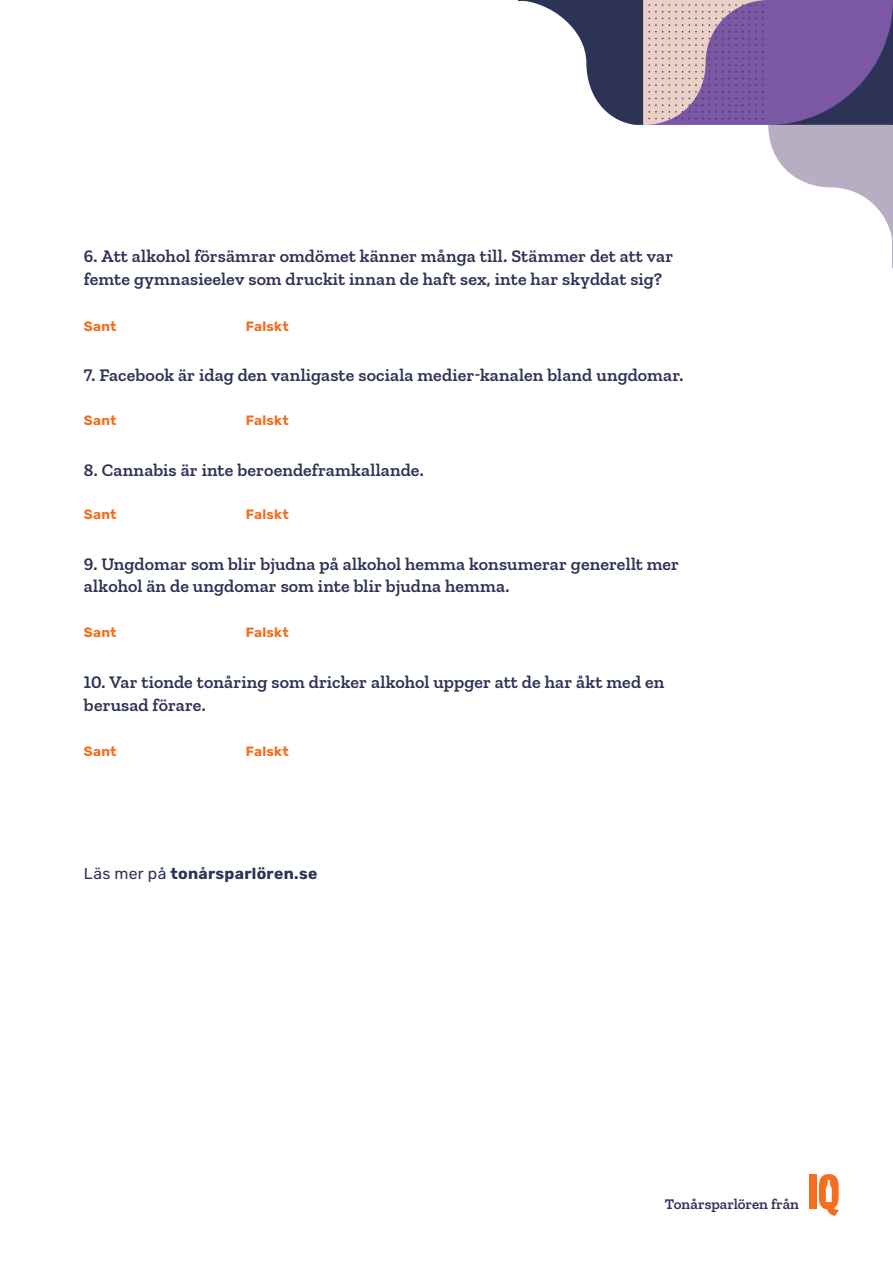
<style>
.page{position:relative;width:893px;height:1263px;background:#fff}
.page>*{position:absolute;margin:0;border:0;box-sizing:border-box;transform-origin:0 0}
.Paragraph_Style_2{font:600 18px/22.5px "Zilla Slab";letter-spacing:.005em;color:#2d3257}
.Paragraph_Style_1{font:600 18px/22.5px "Zilla Slab";letter-spacing:.01em;color:#2d3257}
.Fråga{font:700 15.75px "Rubik";letter-spacing:.02em;color:#2d3257}
.t1{font:600 15px "Zilla Slab";color:#2d3257}
.Paragraph_Style_2-2{font:700 13.5px "Rubik";letter-spacing:.015em;color:#f36e21}
.s1{font-weight:400}
</style>
<div class="page">
<div style="left:809px;top:1174px;width:8px;height:35px;background:#f36e21"></div>
<svg style="left:819px;top:1174px;width:20px;height:42px"></svg>
<svg style="left:518px;top:0;width:375px;height:250px"></svg>
<p class="Paragraph_Style_1" style="left:84px;top:245px;width:591px">6. Att alkohol försämrar omdömet känner många till. Stämmer det att var femte gymnasieelev som druckit innan de haft sex, inte har skyddat sig?</p>
<p class="Paragraph_Style_2-2" style="left:84px;top:318px;width:34px">Sant</p>
<p class="Paragraph_Style_2-2" style="left:246px;top:318px;width:44px">Falskt</p>
<p class="Paragraph_Style_2" style="left:84px;top:364px;width:601px">7. Facebook är idag den vanligaste sociala medier-kanalen bland ungdomar.</p>
<p class="Paragraph_Style_2-2" style="left:84px;top:413px;width:34px">Sant</p>
<p class="Paragraph_Style_2-2" style="left:246px;top:413px;width:44px">Falskt</p>
<p class="Paragraph_Style_2" style="left:84px;top:458px;width:341px">8. Cannabis är inte beroendeframkallande.</p>
<p class="Paragraph_Style_2-2" style="left:84px;top:507px;width:34px">Sant</p>
<p class="Paragraph_Style_2-2" style="left:246px;top:507px;width:44px">Falskt</p>
<p class="Paragraph_Style_2" style="left:84px;top:553px;width:597px">9. Ungdomar som blir bjudna på alkohol hemma konsumerar generellt mer alkohol än de ungdomar som inte blir bjudna hemma.</p>
<p class="Paragraph_Style_2-2" style="left:84px;top:625px;width:34px">Sant</p>
<p class="Paragraph_Style_2-2" style="left:246px;top:625px;width:44px">Falskt</p>
<p class="Paragraph_Style_2" style="left:84px;top:671px;width:582px">10. Var tionde tonåring som dricker alkohol uppger att de har åkt med en berusad förare.</p>
<p class="Paragraph_Style_2-2" style="left:84px;top:743px;width:34px">Sant</p>
<p class="Paragraph_Style_2-2" style="left:246px;top:743px;width:44px">Falskt</p>
<p class="Fråga" style="left:84px;top:865px;width:235px"><span class="s1">Läs mer på</span> tonårsparlören.se</p>
<p class="t1" style="left:665px;top:1195px;width:136px">Tonårsparlören från</p>
</div>
